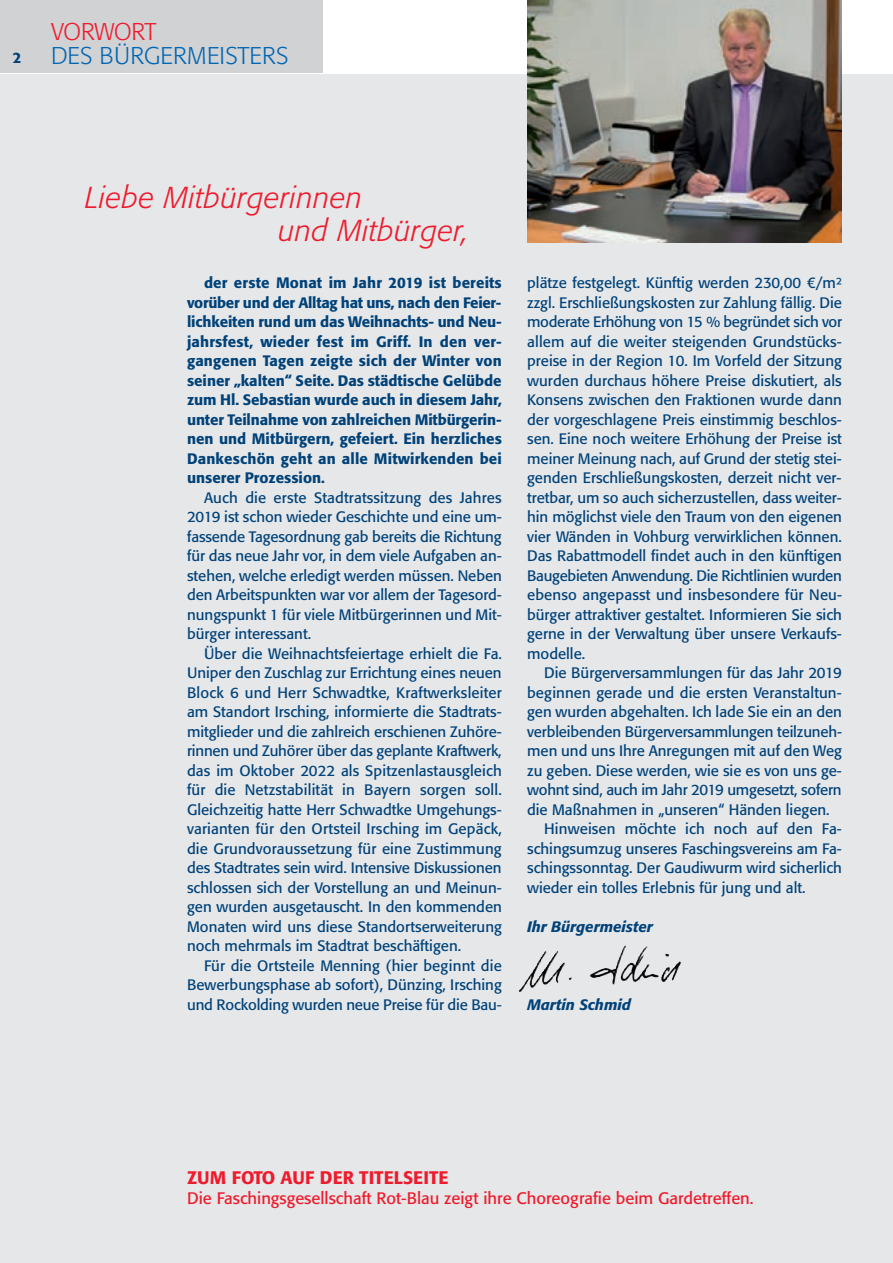
<style>
.page{position:relative;width:893px;height:1263px;background:#fff}
.page>*{position:absolute;margin:0;border:0;box-sizing:border-box;transform-origin:0 0}
.t1{font:italic 300 30px/33px "Formata";letter-spacing:.015em;color:#ee1b2d}
.t2{font:300 24px/24px "Formata";color:#0166b3}
.t3{font:500 18px "Formata";color:#ee1b2d}
.t4{font:16.5px "Formata";color:#ee1b2d}
.t5{font:15px/19.5px "Formata";color:#004279;text-align:justify}
.t6{font:500 15px/19.5px "Formata";letter-spacing:.01em;color:#004279;text-align:justify}
.t7{font:italic 500 15px "Formata";color:#004279}
.s1{color:#ee1b2d}
.s2{font-weight:500;font-size:15px;color:#004279}
.s3{font-family:"Sparkasse Rg"}
</style>
<div class="page">
<div style="left:0;top:0;width:323px;height:72px;background:#d1d2d4"></div>
<div style="left:0;top:74px;width:893px;height:1189px;background:#e6e7e9"></div>
<img style="left:527px;top:0;width:315px;height:242px">
<img style="left:533px;top:945px;width:126px;height:40px">
<h2 class="t2" style="left:13px;top:21px;width:277px;text-indent:38px"><span class="s1">VORWORT<br></span><span class="s2">2</span> DES BÜRGERMEISTERS</h2>
<h1 class="t1" style="left:278px;top:183px;width:192px;text-indent:-193px">Liebe Mitbürgerinnen<br>und Mitbürger,</h1>
<p class="t6" style="left:187px;top:275px;width:316px;text-indent:17px">der erste Monat im Jahr 2019 ist bereits vor über und der Alltag hat uns, nach den Feier&shy;lichkeiten rund um das Weihnachts- und Neu&shy;jahrsfest, wieder fest im Griff. In den ver&shy;gangenen Tagen zeigte sich der Winter von seiner „kalten“ Seite. Das städtische Gelübde zum Hl. Sebastian wurde auch in diesem Jahr, unter Teilnahme von zahlreichen Mitbürgerin&shy;nen und Mitbürgern, gefeiert. Ein herzliches Dankeschön geht an alle Mitwirkenden bei unserer Prozession.</p>
<p class="t5" style="left:187px;top:489px;width:316px;text-indent:17px">Auch die erste Stadtratssitzung des Jahres 2019 ist schon wieder Geschichte und eine um&shy;fassende Tagesordnung gab bereits die Richtung für das neue Jahr vor, in dem viele Aufgaben an&shy;stehen, welche erledigt werden müssen. Neben den Arbeitspunkten war vor allem der Tagesord&shy;nungspunkt 1 für viele Mitbürgerinnen und Mit&shy;bürger interessant.</p>
<p class="t5" style="left:187px;top:645px;width:316px;text-indent:17px">Über die Weihnachtsfeiertage erhielt die Fa.<br>Uniper den Zuschlag zur Errichtung eines neuen Block 6 und Herr Schwadtke, Kraftwerksleiter am Standort Irsching, informierte die Stadtrats&shy;mitglieder und die zahlreich erschienen Zuhöre&shy;rinnen und Zuhörer über das geplante Kraftwerk, das im Oktober 2022 als Spitzenlastausgleich für die Netzstabilität in Bayern sorgen soll.<br>Gleichzeitig hatte Herr Schwadtke Umgehungs&shy;varianten für den Ortsteil Irsching im Gepäck, die Grundvoraussetzung für eine Zustimmung des Stadtrates sein wird. Intensive Diskussionen schlossen sich der Vorstellung an und Meinun&shy;gen wurden ausgetauscht. In den kommenden Monaten wird uns diese Standortserweiterung noch mehrmals im Stadtrat beschäftigen.</p>
<p class="t5" style="left:187px;top:957px;width:316px;text-indent:17px">Für die Ortsteile Menning (hier beginnt die Bewerbungsphase ab sofort), Dünzing, Irsching und Rockolding wurden neue Preise für die Bau-</p>
<p class="t5" style="left:527px;top:275px;width:316px">plätze festgelegt. Künftig werden 230,00 <span class="s3">€</span>/m² zzgl. Erschließungskosten zur Zahlung fällig. Die moderate Erhöhung von 15 % begründet sich vor allem auf die weiter steigenden Grundstücks&shy;preise in der Region 10. Im Vorfeld der Sitzung wurden durchaus höhere Preise diskutiert, als Konsens zwischen den Fraktionen wurde dann der vorgeschlagene Preis einstimmig beschlos&shy;sen. Eine noch weitere Erhöhung der Preise ist meiner Meinung nach, auf Grund der stetig stei&shy;genden Erschließungskosten, derzeit nicht ver&shy;tretbar, um so auch sicherzustellen, dass weiter&shy;hin möglichst viele den Traum von den eigenen vier Wänden in Vohburg verwirklichen können.<br>Das Rabattmodell findet auch in den künftigen Baugebieten Anwendung. Die Richtlinien wurden ebenso angepasst und insbesondere für Neu&shy;bürger attraktiver gestaltet. Informieren Sie sich gerne in der Verwaltung über unsere Verkaufs&shy;modelle.</p>
<p class="t5" style="left:544px;top:665px;width:299px">Die Bürgerversammlungen für das Jahr 2019</p>
<p class="t5" style="left:527px;top:684px;width:316px">beginnen gerade und die ersten Veranstaltun-</p>
<p class="t5" style="left:527px;top:704px;width:316px">gen wurden abgehalten. Ich lade Sie ein an den</p>
<p class="t5" style="left:527px;top:723px;width:316px">verbleibenden Bürgerversammlungen teilzuneh-</p>
<p class="t5" style="left:527px;top:743px;width:316px">men und uns Ihre Anregungen mit auf den Weg</p>
<p class="t5" style="left:527px;top:762px;width:316px">zu geben. Diese werden, wie sie es von uns ge-</p>
<p class="t5" style="left:527px;top:782px;width:316px">wohnt sind, auch im Jahr 2019 umgesetzt, sofern</p>
<p class="t5" style="left:527px;top:801px;width:304px">die Maßnahmen in „unseren“ Händen liegen.</p>
<p class="t5" style="left:544px;top:821px;width:299px">Hinweisen möchte ich noch auf den Fa-</p>
<p class="t5" style="left:527px;top:840px;width:316px">schingsumzug unseres Faschingsvereins am Fa-</p>
<p class="t5" style="left:527px;top:860px;width:316px">schingssonntag. Der Gaudiwurm wird sicherlich</p>
<p class="t5" style="left:527px;top:879px;width:280px">wieder ein tolles Erlebnis für jung und alt.</p>
<p class="t7" style="left:527px;top:920px;width:127px">Ihr Bürgermeister</p>
<p class="t7" style="left:527px;top:998px;width:105px">Martin Schmid</p>
<p class="t3" style="left:187px;top:1170px;width:263px">ZUM FOTO AUF DER TITELSEITE</p>
<p class="t4" style="left:187px;top:1191px;width:568px">Die Faschingsgesellschaft Rot-Blau zeigt ihre Choreografie beim Gardetreffen.</p>
</div>
